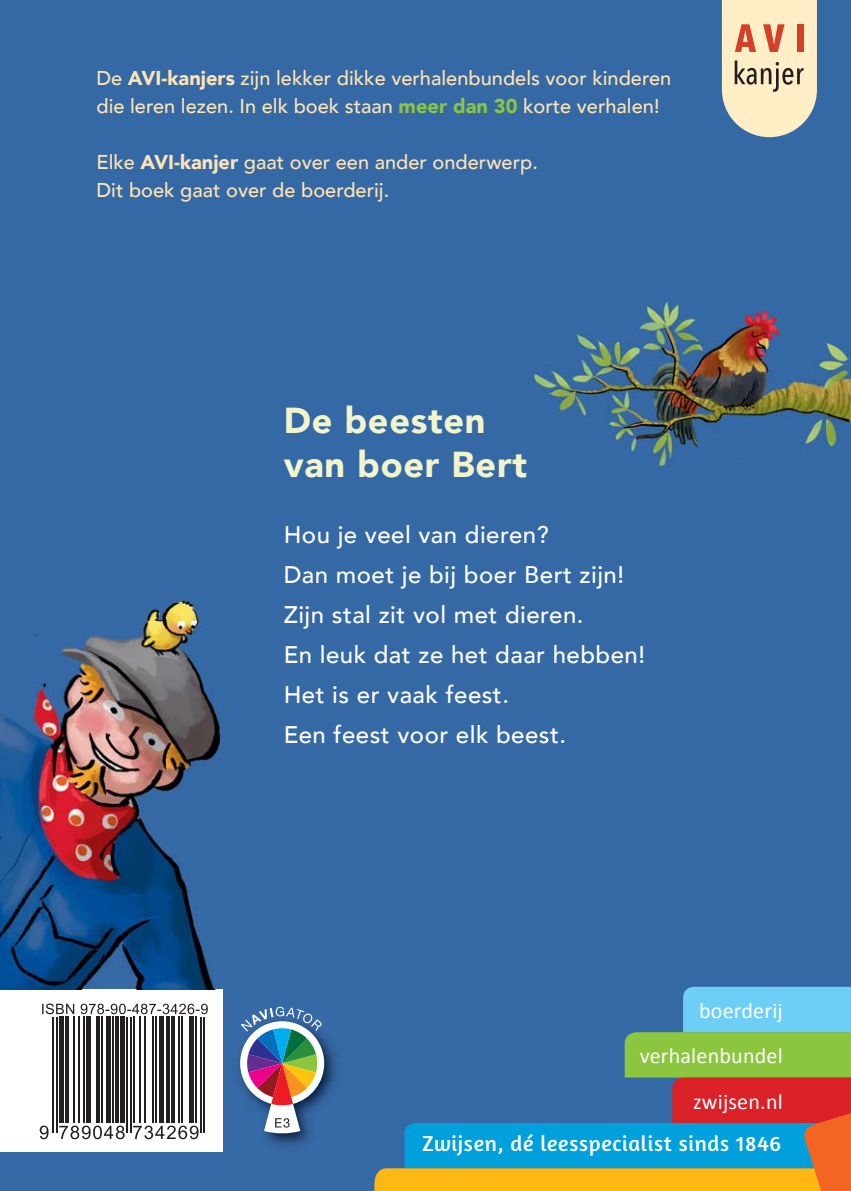
<style>
.page{position:relative;width:851px;height:1191px;background:#fff}
.page>*{position:absolute;margin:0;border:0;box-sizing:border-box;transform-origin:0 0}
.t1{font:900 36px/44px "Avenir";letter-spacing:.02em;color:#f2f5cb}
.t2{font:500 24px/40px "Avenir";letter-spacing:.02em;color:#fff}
.t3{font:22px "Amaranth";letter-spacing:.03em;color:#fff}
.t4{font:22px/45.4px "Calibri";letter-spacing:.01em;color:#fff;text-align:right}
.t5{font:500 20px/28px "Avenir";color:#ffe4b3}
.s1{font-weight:900}
.s2{font-weight:900;color:#8cc63f}
</style>
<div class="page">
<hr style="left:850px;top:0;width:1px;height:1191px;background:#231f20">
<div style="left:0;top:0;width:850px;height:1191px;background:#3569a5"></div>
<img style="left:532px;top:302px;width:318px;height:164px">
<div style="left:0;top:989px;width:222px;height:163px;background:#fff"></div>
<hr style="left:53px;top:1017px;width:1px;height:115px;background:#231f20">
<hr style="left:56px;top:1017px;width:1px;height:115px;background:#231f20">
<hr style="left:126px;top:1017px;width:2px;height:115px;background:#231f20">
<hr style="left:130px;top:1017px;width:1px;height:115px;background:#231f20">
<hr style="left:200px;top:1017px;width:2px;height:115px;background:#231f20">
<hr style="left:204px;top:1017px;width:1px;height:115px;background:#231f20">
<div style="left:59px;top:1017px;width:5px;height:106px;background:#231f20"></div>
<hr style="left:65px;top:1017px;width:4px;height:106px;background:#231f20">
<hr style="left:73px;top:1017px;width:2px;height:106px;background:#231f20">
<hr style="left:78px;top:1017px;width:2px;height:106px;background:#231f20">
<hr style="left:83px;top:1017px;width:2px;height:106px;background:#231f20">
<div style="left:86px;top:1017px;width:5px;height:106px;background:#231f20"></div>
<hr style="left:96px;top:1017px;width:3px;height:106px;background:#231f20">
<hr style="left:101px;top:1017px;width:1px;height:106px;background:#231f20">
<hr style="left:106px;top:1017px;width:4px;height:106px;background:#231f20">
<hr style="left:112px;top:1017px;width:2px;height:106px;background:#231f20">
<hr style="left:115px;top:1017px;width:3px;height:106px;background:#231f20">
<div style="left:120px;top:1017px;width:5px;height:106px;background:#231f20"></div>
<hr style="left:133px;top:1017px;width:1px;height:106px;background:#231f20">
<hr style="left:139px;top:1017px;width:2px;height:106px;background:#231f20">
<hr style="left:144px;top:1017px;width:2px;height:106px;background:#231f20">
<hr style="left:152px;top:1017px;width:2px;height:106px;background:#231f20">
<hr style="left:155px;top:1017px;width:2px;height:106px;background:#231f20">
<hr style="left:159px;top:1017px;width:4px;height:106px;background:#231f20">
<hr style="left:167px;top:1017px;width:3px;height:106px;background:#231f20">
<hr style="left:171px;top:1017px;width:4px;height:106px;background:#231f20">
<hr style="left:178px;top:1017px;width:1px;height:106px;background:#231f20">
<hr style="left:181px;top:1017px;width:2px;height:106px;background:#231f20">
<div style="left:189px;top:1017px;width:5px;height:106px;background:#231f20"></div>
<hr style="left:195px;top:1017px;width:2px;height:106px;background:#231f20">
<svg style="left:42px;top:1003px;width:166px;height:11px"></svg>
<svg style="left:59px;top:1125px;width:66px;height:14px"></svg>
<svg style="left:133px;top:1125px;width:65px;height:14px"></svg>
<svg style="left:40px;top:1125px;width:8px;height:14px"></svg>
<img style="left:239px;top:1038px;width:97px;height:109px">
<svg style="left:240px;top:1006px;width:84px;height:128px"></svg>
<svg style="left:721px;top:0;width:95px;height:137px"></svg>
<svg style="left:374px;top:986px;width:477px;height:205px"></svg>
<img style="left:0;top:624px;width:221px;height:365px">
<img style="left:0;top:989px;width:216px;height:1px">
<img style="left:128px;top:596px;width:73px;height:62px">
<p class="t5" style="left:96px;top:64px;width:576px">De <span class="s1">AVI-kanjers</span> zijn lekker dikke verhalenbundels voor kinderen die leren lezen. In elk boek staan <span class="s2">meer dan 30</span> korte verhalen!</p>
<p class="t5" style="left:96px;top:148px;width:443px">Elke <span class="s1">AVI-kanjer</span> gaat over een ander onderwerp.<br>Dit boek gaat over de boerderij.</p>
<h1 class="t1" style="left:283px;top:399px;width:245px">De beesten van boer Bert</h1>
<p class="t2" style="left:283px;top:515px;width:363px">Hou je veel van dieren?<br>Dan moet je bij boer Bert zijn!<br>Zijn stal zit vol met dieren.<br>En leuk dat ze het daar hebben!<br>Het is er vaak feest.<br>Een feest voor elk beest.</p>
<p class="t4" style="left:639px;top:987px;width:145px">boerderij verhalenbundel zwijsen.nl</p>
<p class="t3" style="left:422px;top:1130px;width:360px">Zwijsen, dé leesspecialist sinds 1846</p>
</div>
